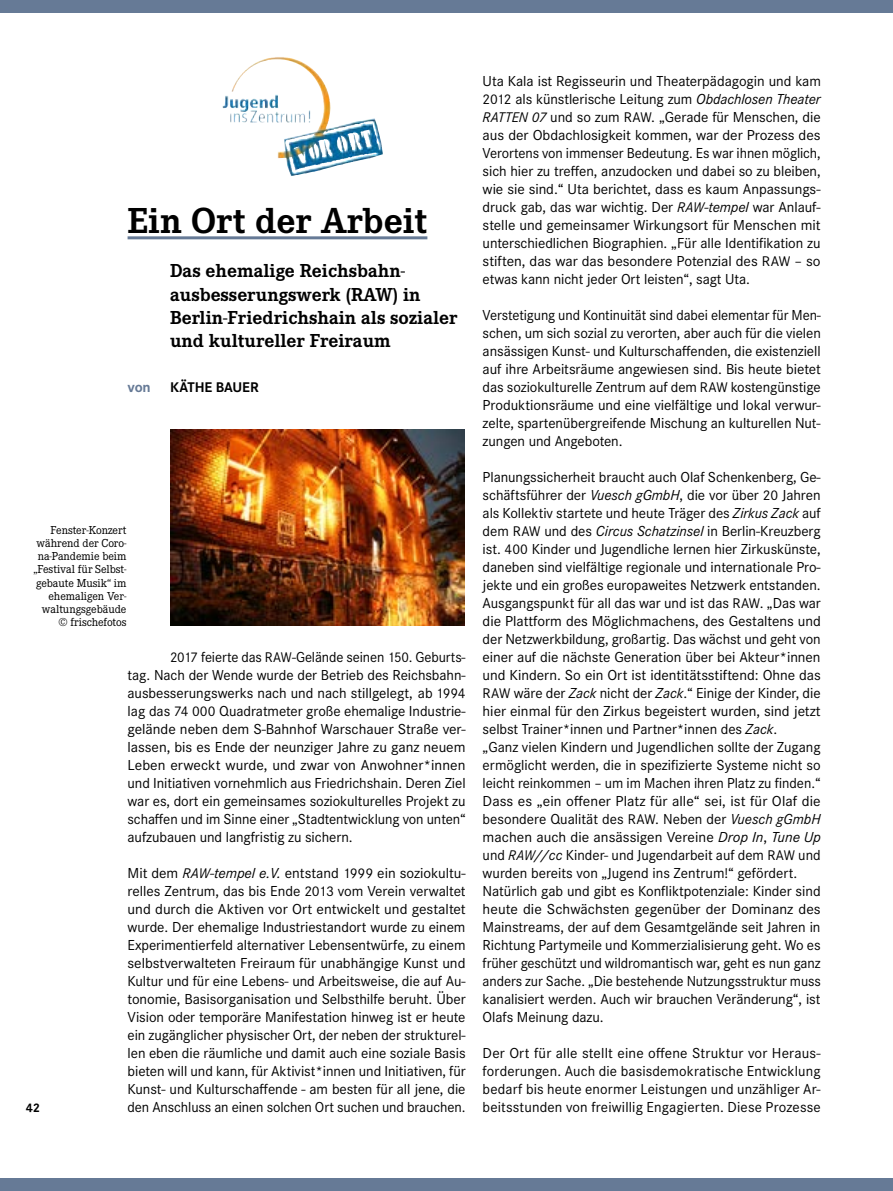
<style>
.page{position:relative;width:893px;height:1191px;background:#fff}
.page>*{position:absolute;margin:0;border:0;box-sizing:border-box;transform-origin:0 0}
.t1{font:700 37.5px "Corporate E";color:#000}
.t2{font:700 19.5px/23.4px "Corporate E";color:#000}
.t3{font:15px/18px "Corporate S";letter-spacing:-.005em;color:#000;text-align:justify}
.t4{font:700 15px "Corporate S";color:#667a96}
.t5{font:700 14.55px "Corporate S";letter-spacing:-.005em;color:#000}
.t6{font:700 12.9px "Corporate S";color:#000}
.t7{font:12px/13.2px "Corporate E";letter-spacing:-.005em;color:#000;text-align:right}
.s1{font-size:14.55px}
.s2{font-style:italic;font-size:14.55px}
.s3{font-style:italic}
</style>
<div class="page">
<div style="left:0;top:1178px;width:893px;height:13px;background:#667a96"></div>
<div style="left:0;top:0;width:893px;height:13px;background:#667a96"></div>
<img style="left:231px;top:57px;width:91px;height:39px">
<hr style="left:128px;top:236px;width:299px;height:3px;background:#667a96">
<img style="left:170px;top:429px;width:295px;height:196px">
<h1 class="t1" style="left:128px;top:196px;width:301px">Ein Ort der Arbeit</h1>
<h2 class="t2" style="left:170px;top:258px;width:289px">Das ehemalige Reichsbahn&shy;ausbesserungswerk (RAW) in<br>Berlin-Friedrichshain als sozialer und kultureller Freiraum</h2>
<p class="t4" style="left:128px;top:377px;width:25px">von</p>
<p class="t5" style="left:170px;top:377px;width:90px">KÄTHE BAUER</p>
<p class="t7" style="left:34px;top:523px;width:94px">Fenster-Konzert während der Coro&shy;na-Pandemie beim „Festival für Selbst&shy;gebaute Musik“ im ehemaligen Ver&shy;waltungsgebäude © frischefotos</p>
<p class="t6" style="left:26px;top:1099px;width:16px">42</p>
<p class="t3" style="left:128px;top:647px;width:340px;text-indent:43px"><span class="s1">2017</span> feierte das <span class="s1">RAW</span>-Gelände seinen <span class="s1">150</span>. Geburts&shy;tag. Nach der Wende wurde der Betrieb des Reichsbahn&shy;ausbesserungswerks nach und nach stillgelegt, ab <span class="s1">1994 </span>lag das <span class="s1">74 000</span> Quadratmeter große ehemalige Industrie&shy;gelände neben dem S-Bahnhof Warschauer Straße ver&shy;lassen, bis es Ende der neunziger Jahre zu ganz neuem Leben erweckt wurde, und zwar von Anwohner*innen und Initiativen vornehmlich aus Friedrichshain. Deren Ziel war es, dort ein gemeinsames soziokulturelles Projekt zu schaffen und im Sinne einer „Stadtentwicklung von unten“ aufzubauen und langfristig zu sichern.</p>
<p class="t3" style="left:128px;top:863px;width:340px">Mit dem <span class="s2">RAW</span><span class="s3">-tempel e.V.</span> entstand <span class="s1">1999</span> ein soziokultu&shy;relles Zentrum, das bis Ende <span class="s1">2013</span> vom Verein verwaltet und durch die Aktiven vor Ort entwickelt und gestaltet wurde. Der ehemalige Industriestandort wurde zu einem Experimentierfeld alternativer Lebensentwürfe, zu einem selbstverwalteten Freiraum für unabhängige Kunst und Kultur und für eine Lebens- und Arbeitsweise, die auf Au&shy;tonomie, Basisorganisation und Selbsthilfe beruht. Über Vision oder temporäre Manifestation hinweg ist er heute ein zugänglicher physischer Ort, der neben der strukturel&shy;len eben die räumliche und damit auch eine soziale Basis bieten will und kann, für Aktivist*innen und Initiativen, für Kunst- und Kulturschaffende - am besten für all jene, die den Anschluss an einen solchen Ort suchen und brauchen.</p>
<p class="t3" style="left:483px;top:71px;width:340px">Uta Kala ist Regisseurin und Theaterpädagogin und kam <span class="s1">2012</span> als künstlerische Leitung zum <span class="s3">Obdachlosen Theater </span><span class="s2">RATTEN 07</span> und so zum <span class="s1">RAW</span>. „Gerade für Menschen, die aus der Obdachlosigkeit kommen, war der Prozess des Verortens von immenser Bedeutung. Es war ihnen möglich, sich hier zu treffen, anzudocken und dabei so zu bleiben, wie sie sind.“ Uta berichtet, dass es kaum Anpassungs&shy;druck gab, das war wichtig. Der <span class="s2">RAW</span><span class="s3">-tempel</span> war Anlauf&shy;stelle und gemeinsamer Wirkungsort für Menschen mit unterschiedlichen Biographien. „Für alle Identifikation zu stiften, das war das besondere Potenzial des <span class="s1">RAW</span> – so etwas kann nicht jeder Ort leisten“, sagt Uta.</p>
<p class="t3" style="left:483px;top:305px;width:340px">Verstetigung und Kontinuität sind dabei elementar für Men&shy;schen, um sich sozial zu verorten, aber auch für die vielen ansässigen Kunst- und Kulturschaffenden, die existenziell auf ihre Arbeitsräume angewiesen sind. Bis heute bietet das soziokulturelle Zentrum auf dem <span class="s1">RAW</span> kostengünstige Produktionsräume und eine vielfältige und lokal verwur&shy;zelte, spartenübergreifende Mischung an kulturellen Nut&shy;zungen und Angeboten.</p>
<p class="t3" style="left:483px;top:467px;width:340px;text-align:left">Planungssicherheit braucht auch Olaf Schenkenberg, Ge&shy;schäftsführer der <span class="s3">Vuesch gGmbH</span>, die vor über <span class="s1">20</span> Jahren als Kollektiv startete und heute Träger des <span class="s3">Zirkus Zack</span> auf dem <span class="s1">RAW</span> und des <span class="s3">Circus Schatzinsel</span> in Berlin-Kreuzberg ist. <span class="s1">400</span> Kinder und Jugendliche lernen hier Zirkuskünste, daneben sind vielfältige regionale und internationale Pro&shy;jekte und ein großes europaweites Netzwerk entstanden.<br>Ausgangspunkt für all das war und ist das <span class="s1">RAW</span>. „Das war die Plattform des Möglichmachens, des Gestaltens und der Netzwerkbildung, großartig. Das wächst und geht von einer auf die nächste Generation über bei Akteur*innen und Kindern. So ein Ort ist identitätsstiftend: Ohne das <span class="s1">RAW</span> wäre der <span class="s3">Zack</span> nicht der <span class="s3">Zack</span>.“ Einige der Kinder, die hier einmal für den Zirkus begeistert wurden, sind jetzt selbst Trainer*innen und Partner*innen des <span class="s3">Zack</span>.<br>„Ganz vielen Kindern und Jugendlichen sollte der Zugang ermöglicht werden, die in spezifizierte Systeme nicht so leicht reinkommen – um im Machen ihren Platz zu finden.“ Dass es „ein offener Platz für alle“ sei, ist für Olaf die besondere Qualität des <span class="s1">RAW</span>. Neben der <span class="s3">Vuesch gGmbH </span>machen auch die ansässigen Vereine <span class="s3">Drop In</span>, <span class="s3">Tune Up </span>und <span class="s2">RAW</span><span class="s3">//cc</span> Kinder- und Jugendarbeit auf dem <span class="s1">RAW</span> und wurden bereits von „Jugend ins Zentrum!“ gefördert.<br>Natürlich gab und gibt es Konfliktpotenziale: Kinder sind heute die Schwächsten gegenüber der Dominanz des Mainstreams, der auf dem Gesamtgelände seit Jahren in Richtung Partymeile und Kommerzialisierung geht. Wo es früher geschützt und wildromantisch war, geht es nun ganz anders zur Sache. „Die bestehende Nutzungsstruktur muss kanalisiert werden. Auch wir brauchen Veränderung“, ist Olafs Meinung dazu.</p>
<p class="t3" style="left:483px;top:1043px;width:340px">Der Ort für alle stellt eine offene Struktur vor Heraus&shy;forderungen. Auch die basisdemokratische Entwicklung bedarf bis heute enormer Leistungen und unzähliger Ar&shy;beitsstunden von freiwillig Engagierten. Diese Prozesse</p>
</div>
